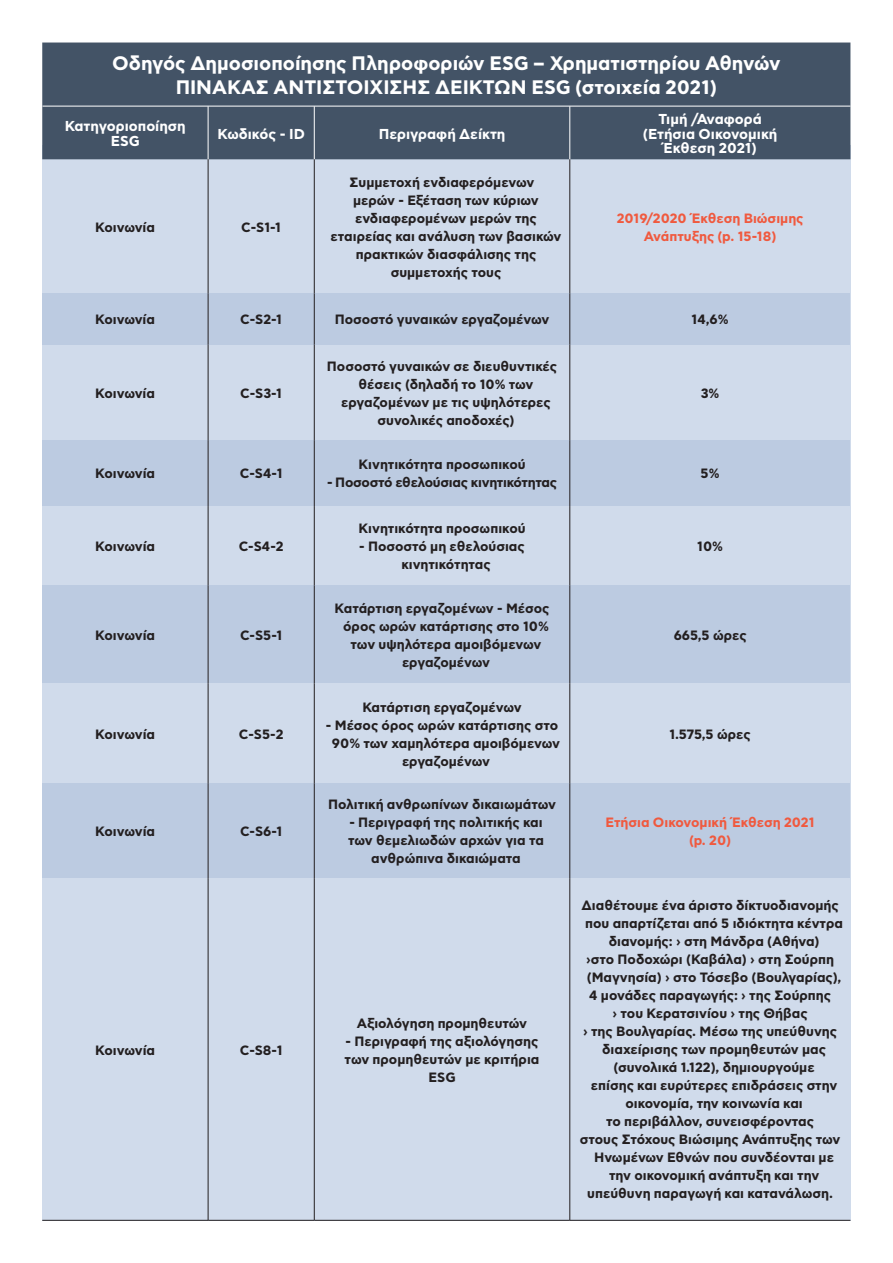
<style>
.page{position:relative;width:893px;height:1263px;background:#fff}
.page>*{position:absolute;margin:0;border:0;box-sizing:border-box;transform-origin:0 0}
.t1{font:700 19.5px/24px "CF Asty Std";color:#fff;text-align:center}
.t2{font:700 14.4px/14.4px "CF Asty Std";color:#fff;text-align:center}
.t3{font:700 13.5px/18px "CF Asty Std";color:#231f20;text-align:center}
.t4{font:700 13.5px/18px "CF Asty Std";color:#f0593e;text-align:center}
.t5{font:700 13.5px "CF Asty Std";letter-spacing:-.02em;color:#231f20}
</style>
<div class="page">
<div style="left:42px;top:145px;width:808px;height:1075px;background:#d0dbeb"></div>
<div style="left:43px;top:293px;width:807px;height:51px;background:#bccbe1"></div>
<div style="left:43px;top:440px;width:807px;height:66px;background:#bccbe1"></div>
<div style="left:43px;top:585px;width:807px;height:98px;background:#bccbe1"></div>
<div style="left:43px;top:783px;width:807px;height:95px;background:#bccbe1"></div>
<div style="left:42px;top:43px;width:808px;height:116px;background:#435366"></div>
<hr style="left:208px;top:106px;width:1px;height:53px;background:#fff">
<hr style="left:314px;top:106px;width:1px;height:53px;background:#fff">
<hr style="left:570px;top:106px;width:1px;height:53px;background:#fff">
<hr style="left:208px;top:159px;width:1px;height:134px;background:#231f20">
<hr style="left:208px;top:293px;width:1px;height:51px;background:#231f20">
<hr style="left:208px;top:344px;width:1px;height:96px;background:#231f20">
<hr style="left:208px;top:440px;width:1px;height:66px;background:#231f20">
<hr style="left:208px;top:506px;width:1px;height:79px;background:#231f20">
<hr style="left:208px;top:585px;width:1px;height:98px;background:#231f20">
<hr style="left:208px;top:683px;width:1px;height:100px;background:#231f20">
<hr style="left:208px;top:783px;width:1px;height:95px;background:#231f20">
<hr style="left:208px;top:878px;width:1px;height:342px;background:#231f20">
<hr style="left:314px;top:159px;width:1px;height:134px;background:#231f20">
<hr style="left:570px;top:159px;width:1px;height:134px;background:#231f20">
<hr style="left:314px;top:293px;width:1px;height:51px;background:#231f20">
<hr style="left:570px;top:293px;width:1px;height:51px;background:#231f20">
<hr style="left:314px;top:344px;width:1px;height:96px;background:#231f20">
<hr style="left:570px;top:344px;width:1px;height:96px;background:#231f20">
<hr style="left:314px;top:440px;width:1px;height:66px;background:#231f20">
<hr style="left:570px;top:440px;width:1px;height:66px;background:#231f20">
<hr style="left:314px;top:506px;width:1px;height:79px;background:#231f20">
<hr style="left:570px;top:506px;width:1px;height:79px;background:#231f20">
<hr style="left:314px;top:585px;width:1px;height:98px;background:#231f20">
<hr style="left:570px;top:585px;width:1px;height:98px;background:#231f20">
<hr style="left:314px;top:683px;width:1px;height:100px;background:#231f20">
<hr style="left:570px;top:683px;width:1px;height:100px;background:#231f20">
<hr style="left:314px;top:783px;width:1px;height:95px;background:#231f20">
<hr style="left:570px;top:783px;width:1px;height:95px;background:#231f20">
<hr style="left:314px;top:878px;width:1px;height:342px;background:#231f20">
<hr style="left:570px;top:878px;width:1px;height:342px;background:#231f20">
<hr style="left:42px;top:1220px;width:166px;height:1px;background:#231f20">
<hr style="left:208px;top:1220px;width:106px;height:1px;background:#231f20">
<hr style="left:314px;top:1220px;width:256px;height:1px;background:#231f20">
<hr style="left:570px;top:1220px;width:280px;height:1px;background:#231f20">
<hr style="left:43px;top:106px;width:807px;height:1px;background:#fff">
<h1 class="t1" style="left:112px;top:53px;width:670px">Οδηγός Δημοσιοποίησης Πληροφοριών ESG – Χρηματιστηρίου Αθηνών<br>ΠΙΝΑΚΑΣ ΑΝΤΙΣΤΟΙΧΙΣΗΣ ΔΕΙΚΤΩΝ ESG (στοιχεία 2021)</h1>
<p class="t2" style="left:65px;top:120px;width:122px">Κατηγοριοποίηση<br>ESG</p>
<p class="t2" style="left:217px;top:127px;width:89px">Κωδικός - ID</p>
<p class="t2" style="left:379px;top:127px;width:128px">Περιγραφή Δείκτη</p>
<p class="t2" style="left:643px;top:113px;width:136px">Τιμή /Αναφορά (Ετήσια Οικονομική<br>Έκθεση 2021)</p>
<p class="t3" style="left:95px;top:219px;width:61px">Κοινωνία</p>
<p class="t3" style="left:241px;top:219px;width:41px">C-S1-1</p>
<p class="t3" style="left:331px;top:174px;width:232px">Συμμετοχή ενδιαφερόμενων<br>μερών - Εξέταση των κύριων ενδιαφερομένων μερών της εταιρείας και ανάλυση των βασικών πρακτικών διασφάλισης της συμμετοχής τους</p>
<p class="t4" style="left:617px;top:210px;width:188px">2019/2020 Έκθεση Βιώσιμης<br>Ανάπτυξης (p. 15-18)</p>
<p class="t3" style="left:95px;top:311px;width:61px">Κοινωνία</p>
<p class="t3" style="left:240px;top:311px;width:43px">C-S2-1</p>
<p class="t3" style="left:335px;top:311px;width:216px">Ποσοστό γυναικών εργαζομένων</p>
<p class="t3" style="left:692px;top:311px;width:38px">14,6%</p>
<p class="t3" style="left:95px;top:385px;width:61px">Κοινωνία</p>
<p class="t3" style="left:240px;top:385px;width:43px">C-S3-1</p>
<p class="t3" style="left:95px;top:465px;width:61px">Κοινωνία</p>
<p class="t3" style="left:240px;top:465px;width:44px">C-S4-1</p>
<p class="t3" style="left:95px;top:538px;width:61px">Κοινωνία</p>
<p class="t3" style="left:239px;top:538px;width:46px">C-S4-2</p>
<p class="t3" style="left:95px;top:627px;width:61px">Κοινωνία</p>
<p class="t3" style="left:240px;top:627px;width:44px">C-S5-1</p>
<p class="t3" style="left:95px;top:726px;width:61px">Κοινωνία</p>
<p class="t3" style="left:239px;top:726px;width:46px">C-S5-2</p>
<p class="t3" style="left:95px;top:823px;width:61px">Κοινωνία</p>
<p class="t3" style="left:240px;top:823px;width:44px">C-S6-1</p>
<p class="t3" style="left:95px;top:1041px;width:61px">Κοινωνία</p>
<p class="t3" style="left:240px;top:1041px;width:44px">C-S8-1</p>
<p class="t3" style="left:327px;top:358px;width:232px">Ποσοστό γυναικών σε διευθυντικές θέσεις (δηλαδή το 10% των εργαζομένων με τις υψηλότερες συνολικές αποδοχές)</p>
<p class="t3" style="left:359px;top:456px;width:169px">Κινητικότητα προσωπικού</p>
<p class="t5" style="left:327px;top:475px;width:232px">- Ποσοστό εθελούσιας κινητικότητας</p>
<p class="t3" style="left:701px;top:385px;width:20px">3%</p>
<p class="t3" style="left:701px;top:465px;width:21px">5%</p>
<p class="t3" style="left:359px;top:520px;width:169px">Κινητικότητα προσωπικού</p>
<p class="t3" style="left:359px;top:538px;width:167px">- Ποσοστό μη εθελούσιας κινητικότητας</p>
<p class="t3" style="left:697px;top:538px;width:27px">10%</p>
<p class="t3" style="left:335px;top:600px;width:216px">Κατάρτιση εργαζομένων - Μέσος όρος ωρών κατάρτισης στο 10% των υψηλότερα αμοιβόμενων εργαζομένων</p>
<p class="t3" style="left:674px;top:627px;width:74px">665,5 ώρες</p>
<p class="t3" style="left:362px;top:699px;width:161px">Κατάρτιση εργαζομένων</p>
<p class="t3" style="left:326px;top:717px;width:236px">- Μέσος όρος ωρών κατάρτισης στο<br>90% των χαμηλότερα αμοιβόμενων εργαζομένων</p>
<p class="t3" style="left:670px;top:726px;width:83px">1.575,5 ώρες</p>
<p class="t3" style="left:328px;top:796px;width:229px">Πολιτική ανθρωπίνων δικαιωμάτων</p>
<p class="t3" style="left:348px;top:814px;width:197px">- Περιγραφή της πολιτικής και των θεμελιωδών αρχών για τα ανθρώπινα δικαιώματα</p>
<p class="t4" style="left:606px;top:814px;width:211px">Ετήσια Οικονομική Έκθεση 2021 (p. 20)</p>
<p class="t3" style="left:357px;top:1014px;width:172px">Αξιολόγηση προμηθευτών</p>
<p class="t3" style="left:345px;top:1032px;width:196px">- Περιγραφή της αξιολόγησης των προμηθευτών με κριτήρια<br>ESG</p>
<p class="t3" style="left:580px;top:897px;width:265px">Διαθέτουμε ένα άριστο δίκτυοδιανομής που απαρτίζεται από 5 ιδιόκτητα κέντρα διανομής: › στη Μάνδρα (Αθήνα)<br>›στο Ποδοχώρι (Καβάλα) › στη Σούρπη (Μαγνησία) › στο Τόσεβο (Βουλγαρίας), 4 μονάδες παραγωγής: › της Σούρπης<br>› του Κερατσινίου › της Θήβας<br>› της Βουλγαρίας. Μέσω της υπεύθυνης διαχείρισης των προμηθευτών μας (συνολικά 1.122), δημιουργούμε<br>επίσης και ευρύτερες επιδράσεις στην οικονομία, την κοινωνία και<br>το περιβάλλον, συνεισφέροντας<br>στους Στόχους Βιώσιμης Ανάπτυξης των Ηνωμένων Εθνών που συνδέονται με την οικονομική ανάπτυξη και την υπεύθυνη παραγωγή και κατανάλωση.</p>
</div>
